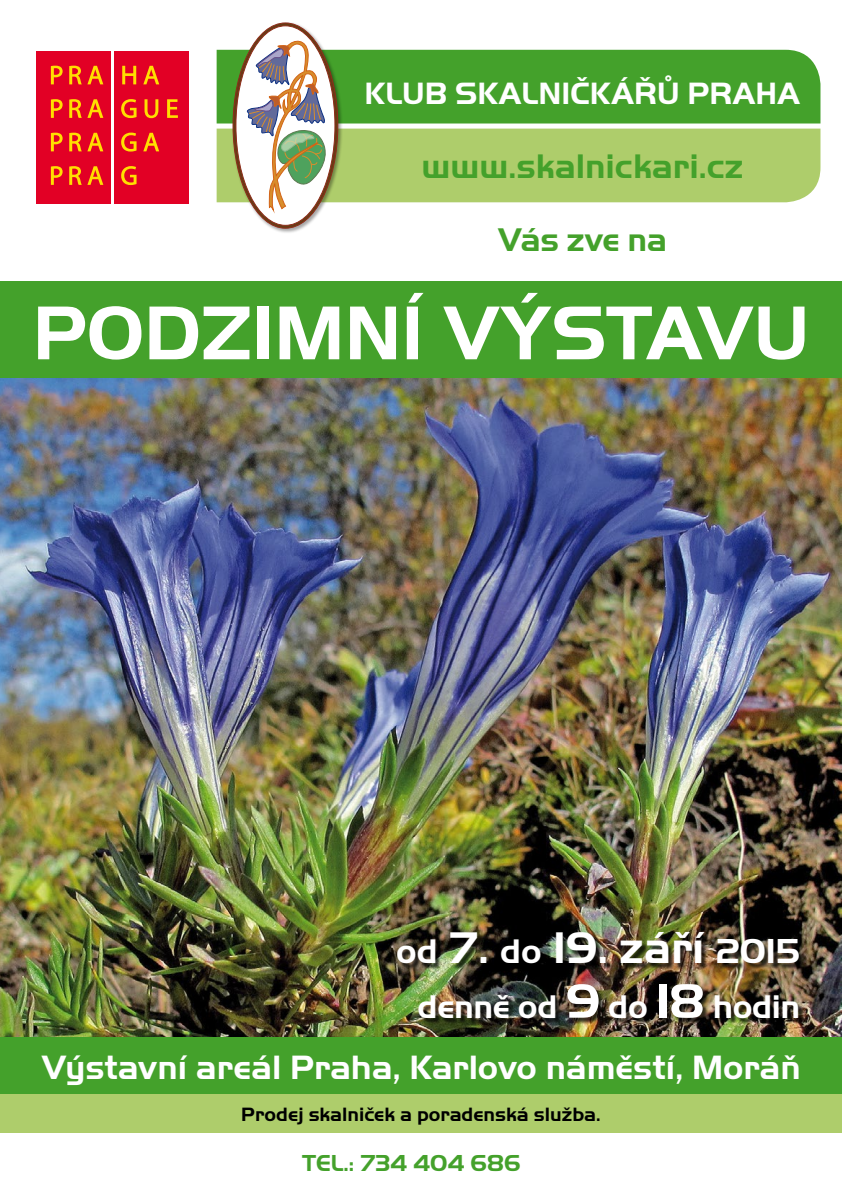
<style>
.page{position:relative;width:842px;height:1191px;background:#fff}
.page>*{position:absolute;margin:0;border:0;box-sizing:border-box;transform-origin:0 0}
.t1{font:700 79px "Handel Got DCE";color:#fff}
.t2{font:700 46px "Handel Got DCE";color:#fff}
.t3{font:700 35.4px "Handel Got DCE";color:#44a12b}
.t4{font:700 35px "Handel Got DCE";color:#fff}
.t5{font:700 34px "Handel Got DCE";letter-spacing:-.01em;color:#fff}
.t6{font:700 34px "Handel Got DCE";letter-spacing:-.01em;color:#44a12b}
.t7{font:700 32px "Handel Got DCE";color:#fff}
.t8{font:700 24px "Handel Got DCE";color:#44a12b}
.t9{font:700 20px "Handel Got DCE";color:#000}
.s1{font-size:35.4px}
.s2{font-size:36px}
.s3{font-size:50px}
</style>
<div class="page">
<img style="left:0;top:378px;width:842px;height:659px">
<div style="left:217px;top:129px;width:603px;height:73px;background:#aecd6b"></div>
<div style="left:217px;top:50px;width:603px;height:73px;background:#44a12b"></div>
<div style="left:0;top:281px;width:842px;height:97px;background:#44a12b"></div>
<div style="left:0;top:1037px;width:842px;height:56px;background:#44a12b"></div>
<div style="left:398px;top:933px;width:408px;height:37px;background:#000;opacity:.75"></div>
<div style="left:232px;top:22px;width:111px;height:211px;background:#000;opacity:.35"></div>
<svg style="left:233px;top:23px;width:105px;height:205px"></svg>
<div style="left:36px;top:51px;width:75px;height:152px;background:#e20025"></div>
<div style="left:114px;top:51px;width:75px;height:152px;background:#e20025"></div>
<svg style="left:51px;top:66px;width:12px;height:18px"></svg>
<svg style="left:69px;top:66px;width:34px;height:18px"></svg>
<svg style="left:122px;top:66px;width:14px;height:18px"></svg>
<svg style="left:143px;top:66px;width:16px;height:18px"></svg>
<svg style="left:51px;top:99px;width:12px;height:19px"></svg>
<svg style="left:69px;top:99px;width:34px;height:19px"></svg>
<svg style="left:121px;top:99px;width:16px;height:19px"></svg>
<svg style="left:145px;top:99px;width:13px;height:19px"></svg>
<svg style="left:167px;top:99px;width:11px;height:19px"></svg>
<svg style="left:51px;top:133px;width:12px;height:18px"></svg>
<svg style="left:69px;top:133px;width:34px;height:18px"></svg>
<svg style="left:121px;top:133px;width:16px;height:19px"></svg>
<svg style="left:143px;top:133px;width:16px;height:18px"></svg>
<svg style="left:51px;top:166px;width:12px;height:19px"></svg>
<svg style="left:69px;top:166px;width:34px;height:19px"></svg>
<svg style="left:121px;top:166px;width:16px;height:19px"></svg>
<div style="left:0;top:1093px;width:842px;height:39px;background:#aecd6b"></div>
<div style="left:420px;top:985px;width:385px;height:40px;background:#000;opacity:.75"></div>
<p class="t7" style="left:365px;top:75px;width:437px">KLUB SKALNIČKÁŘŮ PRAHA</p>
<p class="t3" style="left:421px;top:146px;width:324px">www.skalnickari.cz</p>
<p class="t6" style="left:498px;top:220px;width:171px">Vás zve na</p>
<h1 class="t1" style="left:33px;top:288px;width:778px">PODZIMNÍ VÝSTAVU</h1>
<h2 class="t2" style="left:396px;top:921px;width:405px"><span class="s1">od</span> 7. <span class="s1">do</span> 19. září <span class="s2">2015</span></h2>
<p class="t5" style="left:417px;top:987px;width:384px">denně od <span class="s3">9</span> do <span class="s3">18</span> hodin</p>
<p class="t4" style="left:41px;top:1047px;width:761px">Výstavní areál Praha, Karlovo náměstí, Moráň</p>
<p class="t9" style="left:241px;top:1102px;width:361px">Prodej skalniček a poradenská služba.</p>
<p class="t8" style="left:302px;top:1149px;width:220px">TEL.: 734 404 686</p>
</div>
